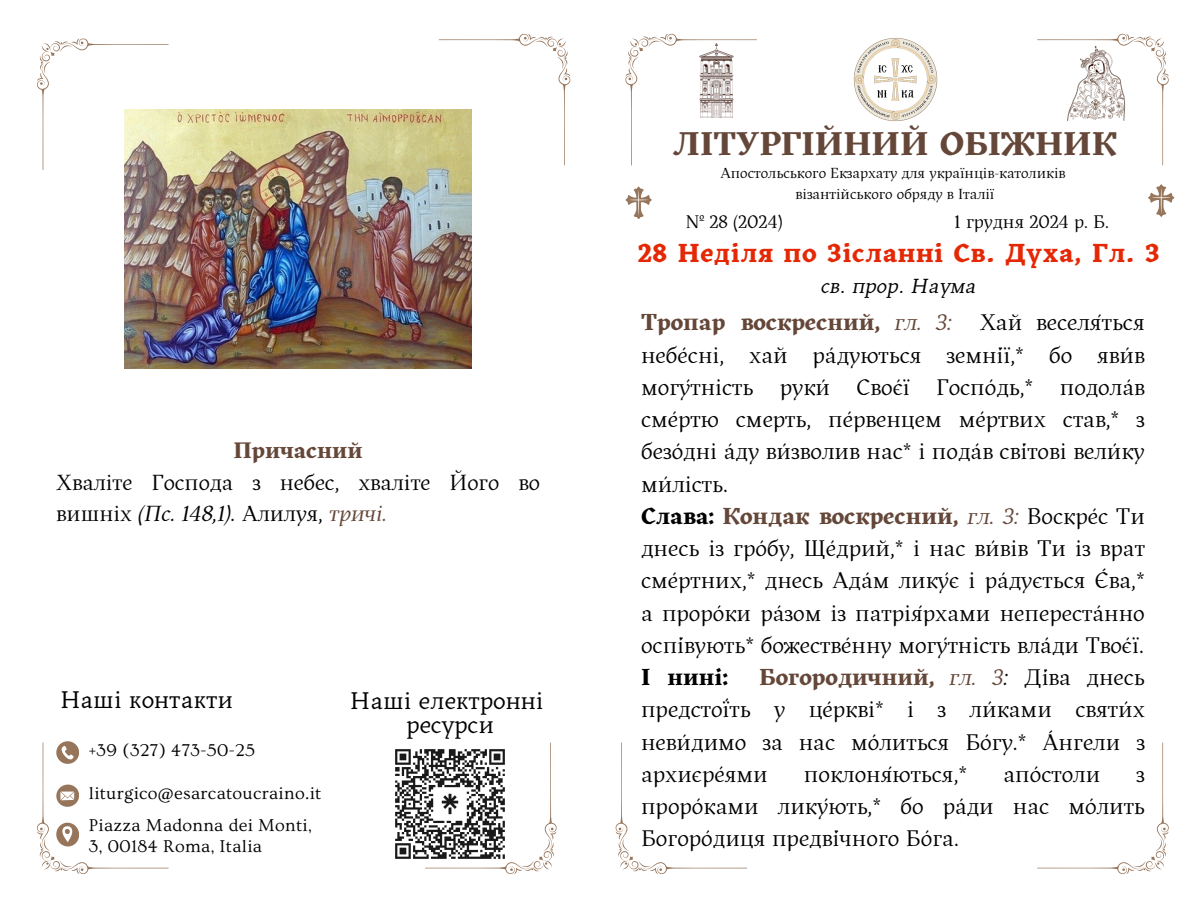
<style>
.page{position:relative;width:1188px;height:918px;background:#fff}
.page>*{position:absolute;margin:0;border:0;box-sizing:border-box;transform-origin:0 0}
.t1{font:700 33px "Kitsch";color:#644739}
.t2{font:700 26.25px "Kitsch Text";letter-spacing:.02em;color:#e42805}
.t3{font:24.75px/24.8px "Kitsch Text";color:#000;text-align:center}
.t4{font:23.25px/32.2px "Kitsch";color:#000;text-align:justify}
.t5{font:22.5px/31.5px "Kitsch";color:#000}
.t6{font:italic 21px "Kitsch Text";letter-spacing:.02em;color:#000}
.t7{font:18.75px "Kitsch";color:#000}
.t8{font:18px/21.3px "Ovo";letter-spacing:.02em;color:#000}
.t9{font:15px "Kitsch";color:#000}
.s1{font-weight:700;color:#644739}
.s2{font-style:italic}
.s3{font-style:italic;color:#644739}
.s4{font-weight:700}
</style>
<div class="page">
<svg style="left:625px;top:186px;width:27px;height:33px"></svg>
<svg style="left:1148px;top:184px;width:27px;height:33px"></svg>
<img style="left:395px;top:749px;width:30px;height:110px">
<svg style="left:37px;top:39px;width:131px;height:131px"></svg>
<svg style="left:625px;top:34px;width:132px;height:131px"></svg>
<svg style="left:439px;top:34px;width:131px;height:131px"></svg>
<svg style="left:1037px;top:34px;width:132px;height:131px"></svg>
<svg style="left:425px;top:743px;width:132px;height:131px"></svg>
<svg style="left:37px;top:741px;width:131px;height:133px"></svg>
<svg style="left:1037px;top:743px;width:132px;height:131px"></svg>
<svg style="left:616px;top:743px;width:131px;height:131px"></svg>
<img style="left:699px;top:43px;width:35px;height:74px">
<img style="left:1067px;top:47px;width:59px;height:74px">
<img style="left:853px;top:38px;width:85px;height:84px">
<img style="left:125px;top:110px;width:346px;height:259px">
<h4 class="t5" style="left:56px;top:437px;width:485px;text-indent:177px"><span class="s1">Причасний<br></span>Хваліте Господа з небес, хваліте Його во вишніх <span class="s2">(Пс. 148,1).</span> Алилуя, <span class="s3">тричі.</span></h4>
<p class="t3" style="left:60px;top:689px;width:175px">Наші контакти</p>
<p class="t3" style="left:350px;top:690px;width:195px">Наші електронні ресурси</p>
<h4 class="t8" style="left:89px;top:740px;width:168px">+39 (327) 473-50-25</h4>
<p class="t8" style="left:89px;top:783px;width:234px">liturgico@esarcatoucraino.it</p>
<h3 class="t8" style="left:89px;top:815px;width:224px">Piazza Madonna dei Monti,<br>3, 00184 Roma, Italia</h3>
<p class="t1" style="left:673px;top:125px;width:445px">ЛІТУРГІЙНИЙ ОБІЖНИК</p>
<p class="t9" style="left:720px;top:165px;width:346px">Апостольського Екзархату для українців-католиків</p>
<p class="t9" style="left:796px;top:185px;width:200px">візантійського обряду в Італії</p>
<p class="t7" style="left:686px;top:210px;width:99px">№ 28 (2024)</p>
<p class="t7" style="left:954px;top:210px;width:156px">1 грудня 2024 р. Б.</p>
<h2 class="t2" style="left:637px;top:238px;width:524px">28 Неділя по Зісланні Св. Духа, Гл. 3</h2>
<h2 class="t6" style="left:821px;top:274px;width:156px">св. прор. Наума</h2>
<h2 class="t4" style="left:641px;top:308px;width:505px"><span class="s1">Тропар воскресний,</span> <span class="s3">гл. 3:</span> Хай веселя́ться небе́сні, хай ра́дуються земні́ї,* бо яви́в могу́тність руки́</h2>
<h2 class="t4" style="left:641px;top:372px;width:505px;text-align:left;text-indent:215px">Своє́ї Госпо́дь,* подола́в сме́ртю смерть, пе́рвенцем ме́ртвих став,* з безо́дні а́ду ви́зволив нас* і пода́в сві́тові вели́ ку ми́лість.<br><span class="s4">Слава:</span> <span class="s1">Кондак воскресний,</span> <span class="s3">гл. 3:</span> Воскре́с Ти днесь із гро́бу, Ще́дрий,* і нас ви́вів Ти із врат сме́ртних,* днесь Ада́м лику́є і ра́дується Є́ва,* а проро́ки ра́зом із патрія́рхами непереста́нно оспі́вують* божестве́ нну могу́тність вла́ди Твоє́ї.<br><span class="s4">І нині:</span></h2>
<h2 class="t4" style="left:641px;top:663px;width:505px;text-indent:118px"><span class="s1">Богородичний,</span> <span class="s3">гл. 3</span><span class="s2">:</span> Ді́ ва днесь предстої́ть у це́ркві* і з ли́ ками святи́х неви́димо за нас мо́литься Бо́гу.* А́нгели з архиєре́ями</h2>
<h2 class="t4" style="left:804px;top:759px;width:165px">поклоня́ються,*</h2>
<h2 class="t4" style="left:1003px;top:759px;width:98px">апо́столи</h2>
<h2 class="t4" style="left:641px;top:759px;width:505px;text-align:right">з<br>проро́ками лику́ють,* бо ра́ди нас мо́лить</h2>
<p class="t4" style="left:641px;top:824px;width:319px">Богоро́диця предві́чного Бо́га.</p>
</div>
